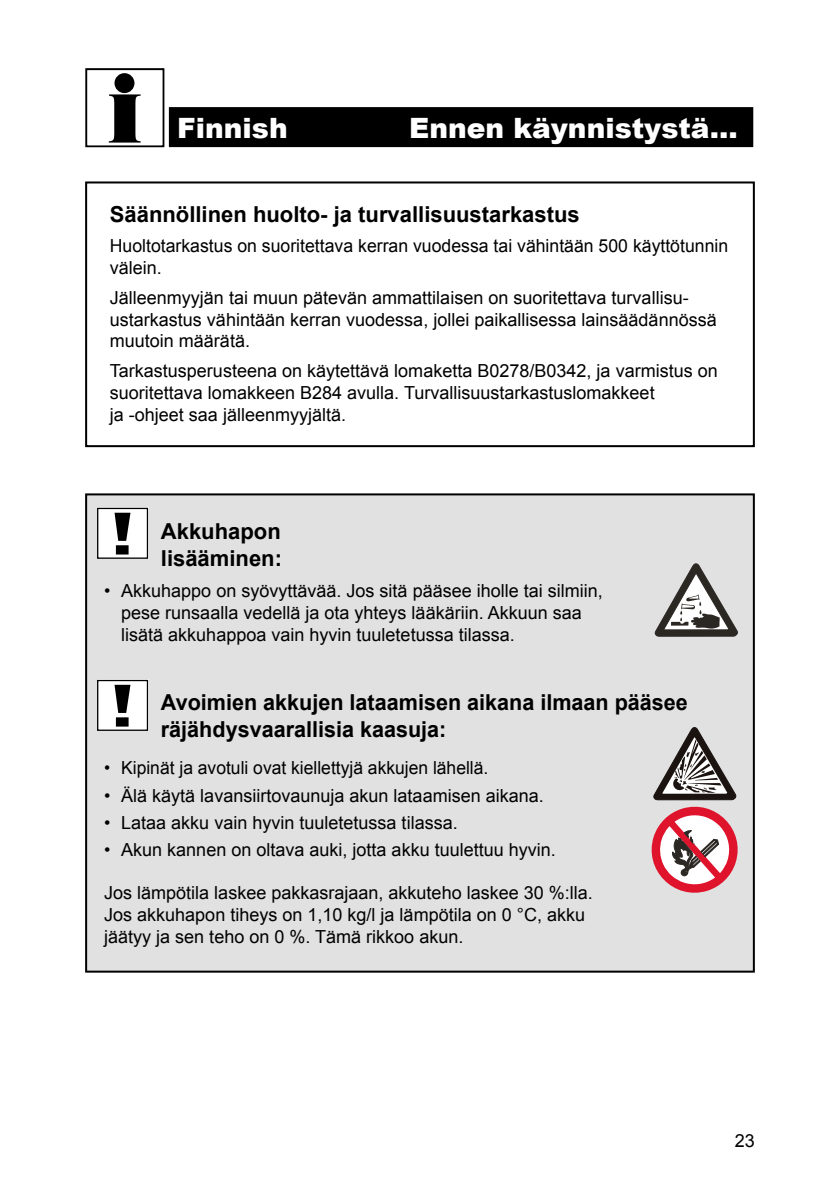
<style>
.page{position:relative;width:840px;height:1191px;background:#fff}
.page>*{position:absolute;margin:0;border:0;box-sizing:border-box;transform-origin:0 0}
.t1{font:900 28px "Arial";color:#fff}
.t2{font:700 22px/26.4px "Arial";color:#000}
.t3{font:18px/21.6px "Arial";color:#000}
</style>
<div class="page">
<div style="left:168px;top:107px;width:584px;height:40px;background:#000"></div>
<div style="left:85px;top:181px;width:669px;height:266px;border:2px solid #000"></div>
<div style="left:86px;top:494px;width:667px;height:477px;background:#e1e1e1"></div>
<div style="left:85px;top:493px;width:669px;height:479px;border:2px solid #000"></div>
<svg style="left:654px;top:563px;width:83px;height:74px"></svg>
<div style="left:98px;top:508px;width:49px;height:50px;background:#fff"></div>
<div style="left:97px;top:508px;width:51px;height:51px;border:1px solid #000"></div>
<svg style="left:114px;top:513px;width:16px;height:41px"></svg>
<div style="left:98px;top:680px;width:49px;height:50px;background:#fff"></div>
<div style="left:97px;top:680px;width:51px;height:51px;border:1px solid #000"></div>
<svg style="left:114px;top:685px;width:16px;height:41px"></svg>
<svg style="left:651px;top:727px;width:87px;height:166px"></svg>
<svg style="left:85px;top:68px;width:85px;height:80px"></svg>
<h1 class="t1" style="left:177px;top:110px;width:112px">Finnish</h1>
<h1 class="t1" style="left:409px;top:110px;width:330px">Ennen käynnistystä...</h1>
<p class="t2" style="left:110px;top:202px;width:471px">Säännöllinen huolto- ja turvallisuustarkastus</p>
<p class="t3" style="left:110px;top:235px;width:619px">Huoltotarkastus on suoritettava kerran vuodessa tai vähintään 500 käyttötunnin välein.</p>
<p class="t3" style="left:110px;top:287px;width:608px">Jälleenmyyjän tai muun pätevän ammattilaisen on suoritettava turvallisu&shy;ustarkastus vähintään kerran vuodessa, jollei paikallisessa lainsäädännössä muutoin määrätä.</p>
<p class="t3" style="left:110px;top:360px;width:609px">Tarkastusperusteena on käytettävä lomaketta B0278/B0342, ja varmistus on suoritettava lomakkeen B284 avulla. Turvallisuustarkastuslomakkeet<br>ja -ohjeet saa jälleenmyyjältä.</p>
<p class="t2" style="left:161px;top:519px;width:123px">Akkuhapon lisääminen:</p>
<p class="t3" style="left:121px;top:580px;width:483px;text-indent:-17px">• Akkuhappo on syövyttävää. Jos sitä pääsee iholle tai silmiin, pese runsaalla vedellä ja ota yhteys lääkäriin. Akkuun saa lisätä akkuhappoa vain hyvin tuuletetussa tilassa.</p>
<p class="t2" style="left:161px;top:690px;width:528px">Avoimien akkujen lataamisen aikana ilmaan pääsee räjähdysvaarallisia kaasuja:</p>
<p class="t3" style="left:104px;top:757px;width:385px">• Kipinät ja avotuli ovat kiellettyjä akkujen lähellä.</p>
<p class="t3" style="left:104px;top:784px;width:441px">• Älä käytä lavansiirtovaunuja akun lataamisen aikana.</p>
<p class="t3" style="left:104px;top:812px;width:355px">• Lataa akku vain hyvin tuuletetussa tilassa.</p>
<p class="t3" style="left:104px;top:839px;width:453px">• Akun kannen on oltava auki, jotta akku tuulettuu hyvin.</p>
<p class="t3" style="left:104px;top:882px;width:490px">Jos lämpötila laskee pakkasrajaan, akkuteho laskee 30 %:lla.<br>Jos akkuhapon tiheys on 1,10 kg/l ja lämpötila on 0 °C, akku jäätyy ja sen teho on 0 %. Tämä rikkoo akun.</p>
<p class="t3" style="left:734px;top:1130px;width:22px">23</p>
</div>
